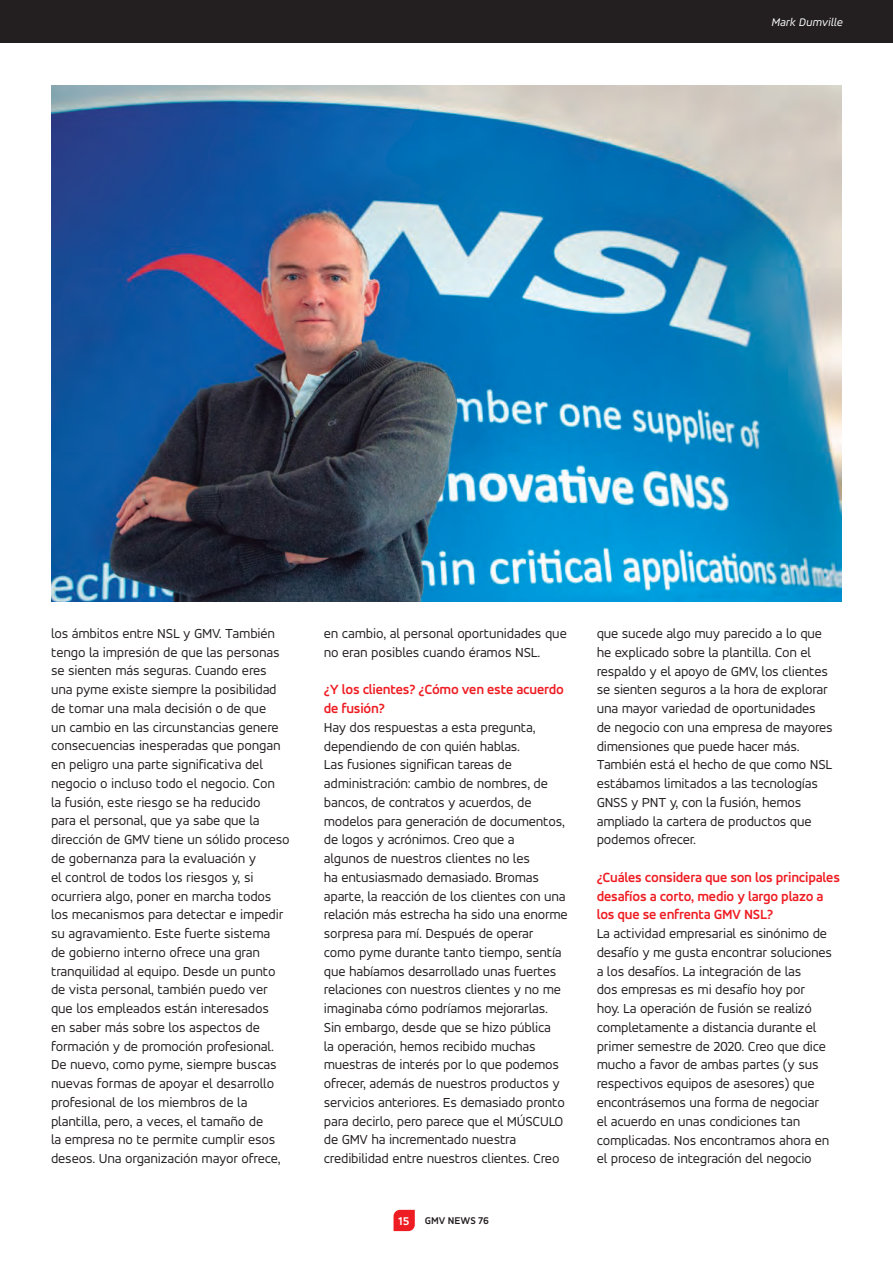
<style>
.page{position:relative;width:893px;height:1263px;background:#fff}
.page>*{position:absolute;margin:0;border:0;box-sizing:border-box;transform-origin:0 0}
.t1{font:14.25px/18.8px "Accord Alternate";letter-spacing:-.015em;color:#231f20}
.Texto_GENERAL{font:700 14.25px/18.8px "Accord Alternate";letter-spacing:-.015em;color:#ee1d23}
.t2{font:italic 12px "Accord Alternate";color:#fff}
.numero_pie_de_pagina{font:700 12px "Accord Alternate";color:#fff}
.pie_de_pagina{font:700 10.5px "Accord Alternate";color:#231f20}
</style>
<div class="page">
<div style="left:0;top:0;width:893px;height:43px;background:#231f20"></div>
<svg style="left:394px;top:1210px;width:21px;height:21px"></svg>
<img style="left:51px;top:85px;width:791px;height:517px">
<p class="t2" style="left:771px;top:15px;width:73px">Mark Dumville</p>
<p class="t1" style="left:51px;top:624px;width:240px">los ámbitos entre NSL y GMV. También tengo la impresión de que las personas se sienten más seguras. Cuando eres una pyme existe siempre la posibilidad de tomar una mala decisión o de que<br>un cambio en las circunstancias genere consecuencias inesperadas que pongan en peligro una parte significativa del negocio o incluso todo el negocio. Con<br>la fusión, este riesgo se ha reducido<br>para el personal, que ya sabe que la dirección de GMV tiene un sólido proceso de gobernanza para la evaluación y<br>el control de todos los riesgos y, si ocurriera algo, poner en marcha todos los mecanismos para detectar e impedir su agravamiento. Este fuerte sistema<br>de gobierno interno ofrece una gran tranquilidad al equipo. Desde un punto de vista personal, también puedo ver que los empleados están interesados<br>en saber más sobre los aspectos de formación y de promoción profesional.<br>De nuevo, como pyme, siempre buscas nuevas formas de apoyar el desarrollo profesional de los miembros de la plantilla, pero, a veces, el tamaño de<br>la empresa no te permite cumplir esos deseos. Una organización mayor ofrece,</p>
<p class="t1" style="left:324px;top:624px;width:244px">en cambio, al personal oportunidades que no eran posibles cuando éramos NSL.</p>
<p class="Texto_GENERAL" style="left:324px;top:680px;width:242px">¿Y los clientes? ¿Cómo ven este acuerdo de fusión?</p>
<p class="t1" style="left:324px;top:717px;width:245px">Hay dos respuestas a esta pregunta, dependiendo de con quién hablas.<br>Las fusiones significan tareas de administración: cambio de nombres, de bancos, de contratos y acuerdos, de modelos para generación de documentos, de logos y acrónimos. Creo que a<br>algunos de nuestros clientes no les<br>ha entusiasmado demasiado. Bromas aparte, la reacción de los clientes con una relación más estrecha ha sido una enorme sorpresa para mí. Después de operar como pyme durante tanto tiempo, sentía que habíamos desarrollado unas fuertes relaciones con nuestros clientes y no me imaginaba cómo podríamos mejorarlas.<br>Sin embargo, desde que se hizo pública<br>la operación, hemos recibido muchas muestras de interés por lo que podemos ofrecer, además de nuestros productos y servicios anteriores. Es demasiado pronto para decirlo, pero parece que el MÚSCULO de GMV ha incrementado nuestra credibilidad entre nuestros clientes. Creo</p>
<p class="numero_pie_de_pagina" style="left:399px;top:1214px;width:12px">15</p>
<p class="pie_de_pagina" style="left:425px;top:1214px;width:66px">GMV NEWS 76</p>
<p class="t1" style="left:597px;top:624px;width:238px">que sucede algo muy parecido a lo que he explicado sobre la plantilla. Con el respaldo y el apoyo de GMV, los clientes se sienten seguros a la hora de explorar una mayor variedad de oportunidades de negocio con una empresa de mayores dimensiones que puede hacer más.<br>También está el hecho de que como NSL estábamos limitados a las tecnologías GNSS y PNT y, con la fusión, hemos ampliado la cartera de productos que podemos ofrecer.</p>
<p class="Texto_GENERAL" style="left:597px;top:868px;width:245px">¿Cuáles considera que son los principales desafíos a corto, medio y largo plazo a los que se enfrenta GMV NSL?</p>
<p class="t1" style="left:597px;top:924px;width:237px">La actividad empresarial es sinónimo de desafío y me gusta encontrar soluciones a los desafíos. La integración de las<br>dos empresas es mi desafío hoy por<br>hoy. La operación de fusión se realizó completamente a distancia durante el primer semestre de 2020. Creo que dice mucho a favor de ambas partes (y sus respectivos equipos de asesores) que encontrásemos una forma de negociar el acuerdo en unas condiciones tan complicadas. Nos encontramos ahora en el proceso de integración del negocio</p>
</div>
